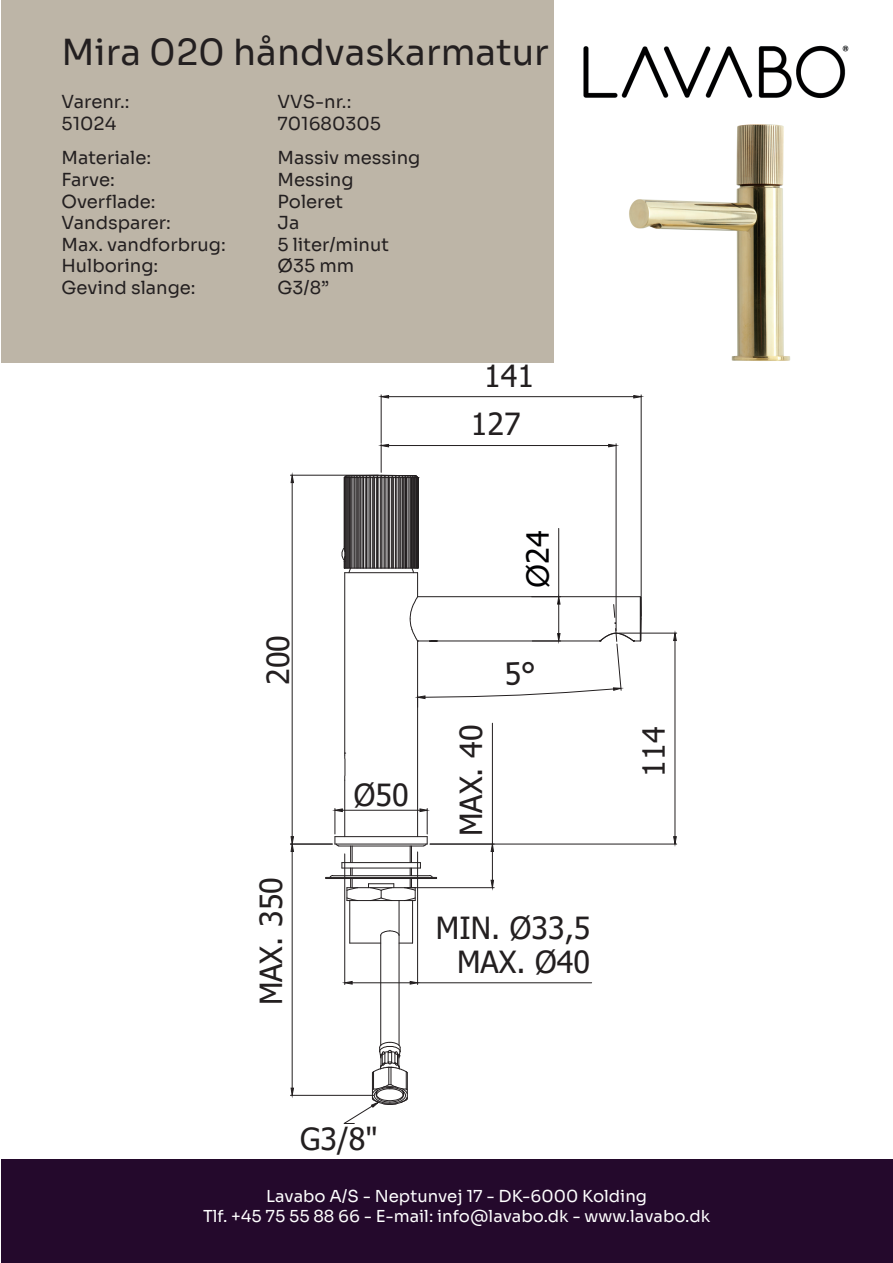
<style>
.page{position:relative;width:893px;height:1263px;background:#fff}
.page>*{position:absolute;margin:0;border:0;box-sizing:border-box;transform-origin:0 0}
.t1{font:36px "Sora";color:#231f20}
.t2{font:30.45px/33.2px "Tahoma";color:#231f20;text-align:right}
.t3{font:30.45px "Tahoma";color:#000002}
.t4{font:18px "Sora";color:#231f20}
.t5{font:16.5px/19.8px "Sora";color:#fff;text-align:center}
.s1{font-family:"Arial";font-size:30.9px}
</style>
<div class="page">
<div style="left:1px;top:1160px;width:892px;height:103px;background:#24092c"></div>
<div style="left:1px;top:0;width:552px;height:362px;background:#bdb5a7"></div>
<img style="left:583px;top:45px;width:266px;height:54px">
<hr style="left:558px;top:528px;width:1px;height:69px;background:#231f20">
<hr style="left:616px;top:444px;width:1px;height:187px;background:#231f20">
<hr style="left:389px;top:445px;width:220px;height:1px;background:#231f20">
<svg style="left:608px;top:444px;width:9px;height:4px"></svg>
<hr style="left:430px;top:844px;width:247px;height:1px;background:#231f20">
<hr style="left:619px;top:633px;width:58px;height:1px;background:#231f20">
<hr style="left:675px;top:640px;width:1px;height:197px;background:#231f20">
<svg style="left:673px;top:836px;width:4px;height:9px"></svg>
<svg style="left:673px;top:632px;width:4px;height:9px"></svg>
<hr style="left:407px;top:887px;width:87px;height:1px;background:#231f20">
<hr style="left:492px;top:723px;width:1px;height:121px;background:#231f20">
<svg style="left:490px;top:843px;width:4px;height:45px"></svg>
<hr style="left:290px;top:1095px;width:84px;height:1px;background:#231f20">
<hr style="left:292px;top:851px;width:1px;height:237px;background:#231f20">
<svg style="left:290px;top:1087px;width:4px;height:9px"></svg>
<hr style="left:344px;top:854px;width:1px;height:130px;background:#231f20">
<hr style="left:417px;top:852px;width:1px;height:132px;background:#231f20">
<hr style="left:352px;top:982px;width:58px;height:1px;background:#231f20">
<hr style="left:418px;top:982px;width:174px;height:1px;background:#231f20">
<svg style="left:344px;top:981px;width:9px;height:4px"></svg>
<svg style="left:409px;top:981px;width:9px;height:4px"></svg>
<hr style="left:381px;top:395px;width:1px;height:48px;background:#231f20">
<hr style="left:641px;top:395px;width:1px;height:221px;background:#231f20">
<hr style="left:389px;top:396px;width:245px;height:1px;background:#231f20">
<svg style="left:380px;top:395px;width:9px;height:4px"></svg>
<svg style="left:633px;top:395px;width:9px;height:4px"></svg>
<svg style="left:344px;top:753px;width:2px;height:27px"></svg>
<hr style="left:344px;top:573px;width:1px;height:180px;background:#231f20">
<hr style="left:344px;top:780px;width:1px;height:57px;background:#231f20">
<hr style="left:344px;top:478px;width:1px;height:73px;background:#231f20">
<hr style="left:345px;top:478px;width:1px;height:90px;background:#231f20">
<hr style="left:346px;top:478px;width:1px;height:90px;background:#231f20">
<hr style="left:347px;top:478px;width:1px;height:90px;background:#231f20">
<hr style="left:348px;top:478px;width:1px;height:90px;background:#231f20">
<hr style="left:349px;top:478px;width:1px;height:90px;background:#231f20">
<hr style="left:349px;top:900px;width:1px;height:43px;background:#231f20">
<hr style="left:350px;top:478px;width:1px;height:90px;background:#231f20">
<hr style="left:351px;top:478px;width:1px;height:90px;background:#231f20">
<hr style="left:353px;top:478px;width:1px;height:90px;background:#231f20">
<hr style="left:354px;top:478px;width:1px;height:90px;background:#231f20">
<hr style="left:356px;top:478px;width:1px;height:90px;background:#231f20">
<hr style="left:357px;top:478px;width:1px;height:90px;background:#231f20">
<hr style="left:358px;top:478px;width:1px;height:90px;background:#231f20">
<hr style="left:360px;top:478px;width:1px;height:90px;background:#231f20">
<hr style="left:362px;top:478px;width:1px;height:90px;background:#231f20">
<hr style="left:363px;top:478px;width:1px;height:90px;background:#231f20">
<hr style="left:365px;top:478px;width:1px;height:90px;background:#231f20">
<hr style="left:366px;top:477px;width:1px;height:91px;background:#231f20">
<hr style="left:367px;top:478px;width:1px;height:90px;background:#231f20">
<hr style="left:369px;top:478px;width:1px;height:90px;background:#231f20">
<hr style="left:370px;top:478px;width:1px;height:90px;background:#231f20">
<hr style="left:372px;top:478px;width:1px;height:90px;background:#231f20">
<hr style="left:373px;top:477px;width:1px;height:91px;background:#231f20">
<hr style="left:374px;top:478px;width:1px;height:90px;background:#231f20">
<hr style="left:376px;top:478px;width:1px;height:90px;background:#231f20">
<hr style="left:377px;top:477px;width:1px;height:91px;background:#231f20">
<hr style="left:378px;top:478px;width:1px;height:90px;background:#231f20">
<hr style="left:380px;top:478px;width:1px;height:90px;background:#231f20">
<hr style="left:380px;top:935px;width:1px;height:110px;background:#231f20">
<hr style="left:381px;top:477px;width:1px;height:91px;background:#231f20">
<hr style="left:382px;top:478px;width:1px;height:90px;background:#231f20">
<hr style="left:384px;top:478px;width:1px;height:90px;background:#231f20">
<hr style="left:385px;top:477px;width:1px;height:91px;background:#231f20">
<hr style="left:386px;top:478px;width:1px;height:90px;background:#231f20">
<hr style="left:388px;top:477px;width:1px;height:91px;background:#231f20">
<hr style="left:389px;top:478px;width:1px;height:90px;background:#231f20">
<hr style="left:391px;top:478px;width:1px;height:90px;background:#231f20">
<hr style="left:392px;top:477px;width:1px;height:91px;background:#231f20">
<hr style="left:393px;top:478px;width:1px;height:90px;background:#231f20">
<hr style="left:395px;top:477px;width:1px;height:91px;background:#231f20">
<hr style="left:397px;top:478px;width:1px;height:90px;background:#231f20">
<hr style="left:399px;top:477px;width:1px;height:91px;background:#231f20">
<hr style="left:399px;top:900px;width:1px;height:145px;background:#231f20">
<hr style="left:400px;top:478px;width:1px;height:90px;background:#231f20">
<hr style="left:402px;top:477px;width:1px;height:91px;background:#231f20">
<hr style="left:403px;top:478px;width:1px;height:90px;background:#231f20">
<hr style="left:405px;top:477px;width:1px;height:91px;background:#231f20">
<hr style="left:406px;top:478px;width:1px;height:90px;background:#231f20">
<hr style="left:408px;top:478px;width:1px;height:90px;background:#231f20">
<hr style="left:409px;top:478px;width:1px;height:90px;background:#231f20">
<hr style="left:410px;top:478px;width:1px;height:90px;background:#231f20">
<hr style="left:411px;top:478px;width:1px;height:90px;background:#231f20">
<hr style="left:412px;top:900px;width:1px;height:43px;background:#231f20">
<hr style="left:412px;top:478px;width:1px;height:90px;background:#231f20">
<hr style="left:413px;top:478px;width:1px;height:90px;background:#231f20">
<hr style="left:414px;top:478px;width:1px;height:90px;background:#231f20">
<hr style="left:415px;top:478px;width:1px;height:90px;background:#231f20">
<hr style="left:416px;top:478px;width:1px;height:90px;background:#231f20">
<hr style="left:417px;top:478px;width:1px;height:90px;background:#231f20">
<hr style="left:417px;top:641px;width:1px;height:196px;background:#231f20">
<hr style="left:418px;top:478px;width:1px;height:90px;background:#231f20">
<hr style="left:350px;top:943px;width:31px;height:1px;background:#231f20">
<svg style="left:399px;top:943px;width:14px;height:1px"></svg>
<svg style="left:380px;top:930px;width:19px;height:6px"></svg>
<hr style="left:347px;top:900px;width:68px;height:1px;background:#231f20">
<hr style="left:347px;top:887px;width:68px;height:1px;background:#231f20">
<hr style="left:326px;top:878px;width:111px;height:1px;background:#231f20">
<hr style="left:326px;top:877px;width:111px;height:1px;background:#231f20">
<hr style="left:333px;top:875px;width:96px;height:1px;background:#231f20">
<svg style="left:368px;top:883px;width:27px;height:18px"></svg>
<hr style="left:342px;top:868px;width:78px;height:1px;background:#231f20">
<hr style="left:342px;top:862px;width:78px;height:1px;background:#231f20">
<hr style="left:339px;top:846px;width:84px;height:1px;background:#231f20">
<hr style="left:335px;top:844px;width:92px;height:1px;background:#231f20">
<hr style="left:335px;top:836px;width:92px;height:1px;background:#231f20">
<hr style="left:345px;top:572px;width:73px;height:1px;background:#231f20">
<hr style="left:344px;top:568px;width:74px;height:1px;background:#231f20">
<svg style="left:344px;top:444px;width:75px;height:34px"></svg>
<svg style="left:341px;top:547px;width:10px;height:26px"></svg>
<hr style="left:342px;top:810px;width:78px;height:1px;background:#231f20">
<svg style="left:325px;top:808px;width:33px;height:93px"></svg>
<svg style="left:404px;top:808px;width:33px;height:93px"></svg>
<hr style="left:290px;top:475px;width:88px;height:1px;background:#231f20">
<hr style="left:290px;top:844px;width:42px;height:1px;background:#231f20">
<hr style="left:292px;top:483px;width:1px;height:354px;background:#231f20">
<svg style="left:290px;top:474px;width:4px;height:9px"></svg>
<svg style="left:290px;top:836px;width:4px;height:16px"></svg>
<svg style="left:343px;top:1042px;width:65px;height:82px"></svg>
<img style="left:629px;top:124px;width:161px;height:237px">
<svg style="left:410px;top:567px;width:231px;height:140px"></svg>
<h1 class="t1" style="left:61px;top:22px;width:489px">Mira 020 håndvaskarmatur</h1>
<p class="t4" style="left:61px;top:87px;width:70px">Varenr.:</p>
<p class="t4" style="left:277px;top:87px;width:75px">VVS-nr.:</p>
<p class="t4" style="left:61px;top:109px;width:56px">51024</p>
<p class="t4" style="left:277px;top:109px;width:105px">701680305</p>
<p class="t4" style="left:61px;top:143px;width:91px">Materiale:</p>
<p class="t4" style="left:277px;top:143px;width:144px">Massiv messing</p>
<p class="t4" style="left:61px;top:165px;width:55px">Farve:</p>
<p class="t4" style="left:277px;top:165px;width:78px">Messing</p>
<p class="t4" style="left:61px;top:186px;width:96px">Overflade:</p>
<p class="t4" style="left:277px;top:186px;width:67px">Poleret</p>
<p class="t4" style="left:61px;top:208px;width:111px">Vandsparer:</p>
<p class="t4" style="left:277px;top:208px;width:23px">Ja</p>
<p class="t4" style="left:61px;top:229px;width:166px">Max. vandforbrug:</p>
<p class="t4" style="left:277px;top:229px;width:113px">5 liter/minut</p>
<p class="t4" style="left:61px;top:251px;width:98px">Hulboring:</p>
<p class="t4" style="left:277px;top:251px;width:78px">Ø35 mm</p>
<p class="t4" style="left:61px;top:273px;width:136px">Gevind slange:</p>
<p class="t4" style="left:277px;top:273px;width:53px">G3/8”</p>
<h2 class="t2" style="left:484px;top:361px;width:51px">141</h2>
<h2 class="t2" style="left:471px;top:409px;width:51px">127</h2>
<h2 class="t2" style="left:263px;top:685px;width:51px;rotate:-90deg">200</h2>
<h2 class="t2" style="left:256px;top:1005px;width:130px;rotate:-90deg">MAX. 350</h2>
<h2 class="t3" style="left:517px;top:588px;width:59px;rotate:-90deg"><span class="s1">Ø</span>24</h2>
<h2 class="t2" style="left:354px;top:780px;width:56px">Ø50</h2>
<h2 class="t2" style="left:456px;top:836px;width:113px;rotate:-90deg">MAX. 40</h2>
<h2 class="t2" style="left:436px;top:913px;width:156px">MIN. Ø33,5<br>MAX. Ø40</h2>
<h2 class="t2" style="left:300px;top:1124px;width:79px">G3/8"</h2>
<h2 class="t2" style="left:639px;top:777px;width:51px;rotate:-90deg">114</h2>
<p class="t5" style="left:203px;top:1184px;width:509px">Lavabo A/S - Neptunvej 17 - DK-6000 Kolding<br>Tlf. +45 75 55 88 66 - E-mail: info@lavabo.dk - www.lavabo.dk</p>
</div>
